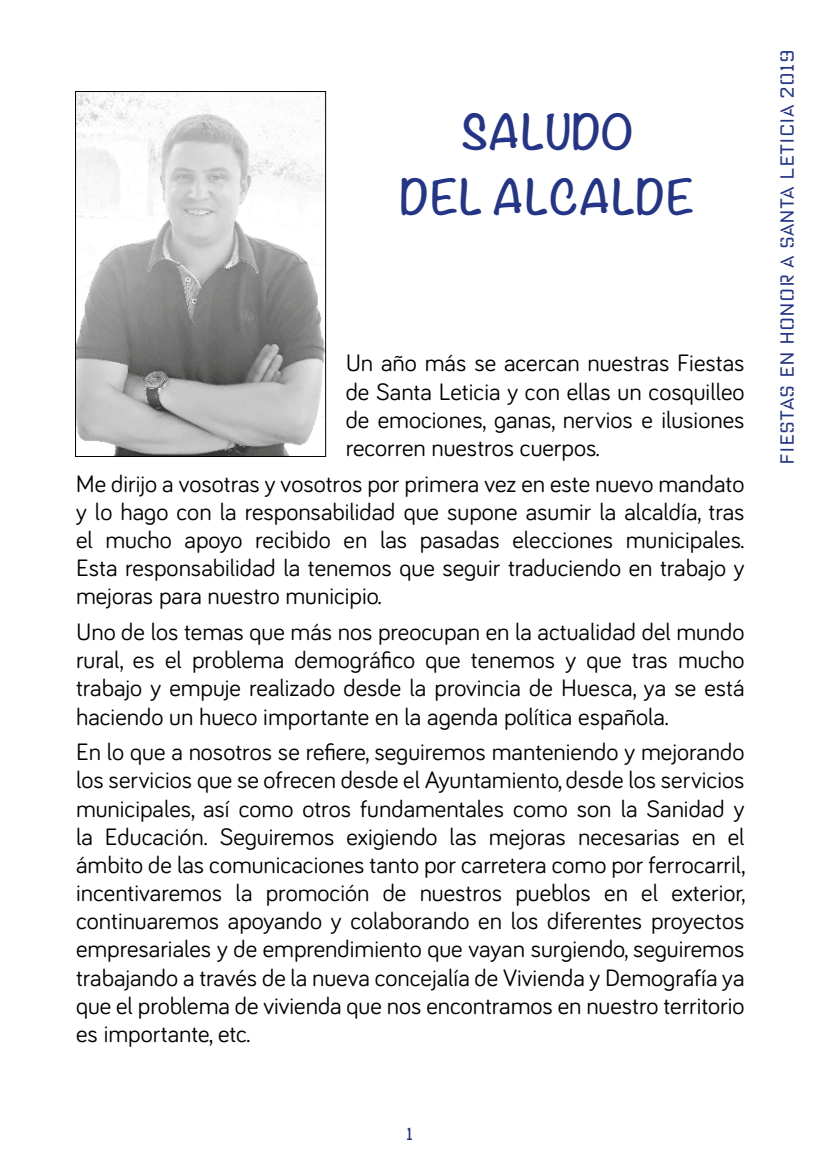
<style>
.page{position:relative;width:819px;height:1166px;background:#fff}
.page>*{position:absolute;margin:0;border:0;box-sizing:border-box;transform-origin:0 0}
.t1{font:700 42px/65.8px "Noteworthy";color:#243588;text-align:center}
.t2{font:24.5px/28.2px "Bariol";color:#000;text-align:justify}
.t3{font:300 19.07px "Oxide Stencil";color:#243588}
.t4{font:300 17.5px "Oxide Stencil";color:#243588}
</style>
<div class="page">
<img style="left:77px;top:93px;width:247px;height:362px">
<div style="left:75px;top:91px;width:251px;height:366px;border:1px solid #000"></div>
<h1 class="t1" style="left:400px;top:98px;width:297px">SALUDO<br>DEL ALCALDE</h1>
<p class="t2" style="left:345px;top:348px;width:400px">Un año más se acercan nuestras Fiestas de Santa Leticia y con ellas un cosquilleo de emociones, ganas, nervios e ilusiones recorren nuestros cuerpos.</p>
<p class="t2" style="left:76px;top:468px;width:670px">Me dirijo a vosotras y vosotros por primera vez en este nuevo mandato y lo hago con la responsabilidad que supone asumir la alcaldía, tras el mucho apoyo recibido en las pasadas elecciones municipales.<br>Esta responsabilidad la tenemos que seguir traduciendo en trabajo y mejoras para nuestro municipio.</p>
<p class="t2" style="left:76px;top:616px;width:670px">Uno de los temas que más nos preocupan en la actualidad del mundo rural, es el problema demográfico que tenemos y que tras mucho trabajo y empuje realizado desde la provincia de Huesca, ya se está haciendo un hueco importante en la agenda política española.</p>
<p class="t2" style="left:76px;top:737px;width:671px">En lo que a nosotros se refiere, seguiremos manteniendo y mejorando los servicios que se ofrecen desde el Ayuntamiento, desde los servicios municipales, así como otros fundamentales como son la Sanidad y la Educación. Seguiremos exigiendo las mejoras necesarias en el ámbito de las comunicaciones tanto por carretera como por ferrocarril, incentivaremos la promoción de nuestros pueblos en el exterior, continuaremos apoyando y colaborando en los diferentes proyectos empresariales y de emprendimiento que vayan surgiendo, seguiremos trabajando a través de la nueva concejalía de Vivienda y Demografía ya que el problema de vivienda que nos encontramos en nuestro territorio es importante, etc.</p>
<p class="t4" style="left:405px;top:1123px;width:9px">1</p>
<p class="t3" style="left:775px;top:465px;width:417px;rotate:-90deg">FIestas en honor a santa Leticia 2019</p>
</div>
